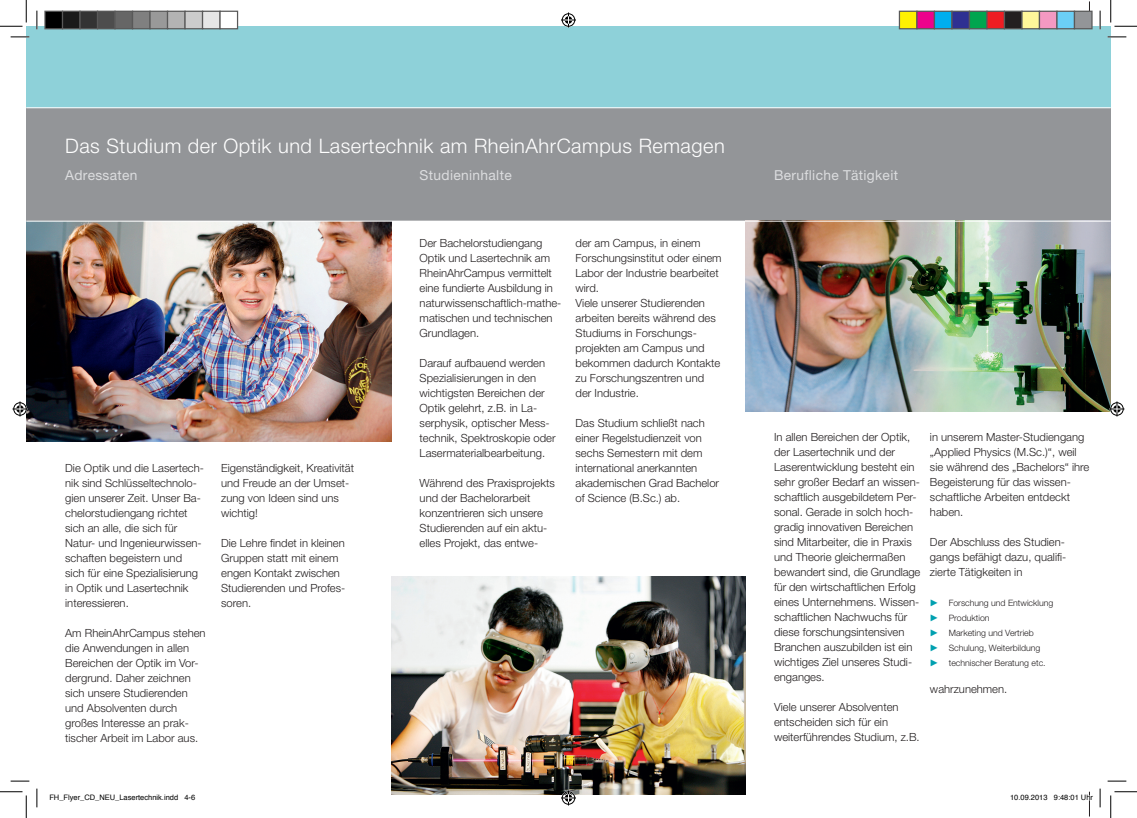
<style>
.page{position:relative;width:1137px;height:818px;background:#fff}
.page>*{position:absolute;margin:0;border:0;box-sizing:border-box;transform-origin:0 0}
.t1{font:300 20px "Helvetica Neue LT Std";letter-spacing:.025em;color:#fff}
.t2{font:13.75px "Helvetica Neue LT Std";letter-spacing:.025em;color:#dcdddf}
.t3{font:300 11.25px/15px "Helvetica Neue LT Std";color:#231f20}
.t4{font:300 8.75px/15px "Helvetica Neue LT Std";color:#231f20}
.t5{font:7.5px "Helvetica";color:#000}
.s1{font-family:"European Pi Four";font-weight:400;color:#00a0b0}
</style>
<div class="page">
<div style="left:26px;top:108px;width:1085px;height:113px;background:#939598"></div>
<div style="left:26px;top:26px;width:1085px;height:82px;background:#8ed1d9"></div>
<img style="left:746px;top:222px;width:365px;height:190px">
<img style="left:26px;top:222px;width:365px;height:220px">
<img style="left:391px;top:577px;width:355px;height:217px">
<hr style="left:26px;top:107px;width:1085px;height:1px;background:#fff">
<svg style="left:11px;top:36px;width:18px;height:2px"></svg>
<svg style="left:1107px;top:36px;width:19px;height:2px"></svg>
<svg style="left:11px;top:780px;width:18px;height:2px"></svg>
<svg style="left:1107px;top:780px;width:19px;height:2px"></svg>
<svg style="left:36px;top:11px;width:2px;height:18px"></svg>
<svg style="left:36px;top:788px;width:2px;height:19px"></svg>
<svg style="left:1099px;top:11px;width:2px;height:18px"></svg>
<svg style="left:1099px;top:788px;width:2px;height:19px"></svg>
<svg style="left:0;top:0;width:27px;height:27px"></svg>
<svg style="left:0;top:791px;width:27px;height:27px"></svg>
<svg style="left:1110px;top:0;width:27px;height:27px"></svg>
<svg style="left:1110px;top:791px;width:27px;height:27px"></svg>
<svg style="left:561px;top:13px;width:15px;height:15px"></svg>
<svg style="left:561px;top:790px;width:15px;height:15px"></svg>
<svg style="left:13px;top:401px;width:15px;height:15px"></svg>
<svg style="left:1109px;top:401px;width:15px;height:15px"></svg>
<div style="left:45px;top:11px;width:18px;height:18px;background:#000"></div>
<div style="left:44px;top:11px;width:19px;height:18px;border:1px solid #595959"></div>
<div style="left:63px;top:11px;width:17px;height:18px;background:#1a1a1a"></div>
<div style="left:62px;top:11px;width:19px;height:18px;border:1px solid #595959"></div>
<div style="left:80px;top:11px;width:18px;height:18px;background:#333"></div>
<div style="left:79px;top:11px;width:19px;height:18px;border:1px solid #595959"></div>
<div style="left:98px;top:11px;width:17px;height:18px;background:#4d4d4d"></div>
<div style="left:97px;top:11px;width:19px;height:18px;border:1px solid #595959"></div>
<div style="left:115px;top:11px;width:18px;height:18px;background:#666"></div>
<div style="left:114px;top:11px;width:19px;height:18px;border:1px solid #595959"></div>
<div style="left:133px;top:11px;width:17px;height:18px;background:#808080"></div>
<div style="left:132px;top:11px;width:19px;height:18px;border:1px solid #595959"></div>
<div style="left:150px;top:11px;width:18px;height:18px;background:#999"></div>
<div style="left:149px;top:11px;width:19px;height:18px;border:1px solid #595959"></div>
<div style="left:168px;top:11px;width:17px;height:18px;background:#b3b3b3"></div>
<div style="left:167px;top:11px;width:19px;height:18px;border:1px solid #595959"></div>
<div style="left:185px;top:11px;width:18px;height:18px;background:#ccc"></div>
<div style="left:184px;top:11px;width:19px;height:18px;border:1px solid #595959"></div>
<div style="left:203px;top:11px;width:17px;height:18px;background:#e6e6e6"></div>
<div style="left:202px;top:11px;width:19px;height:18px;border:1px solid #595959"></div>
<div style="left:220px;top:11px;width:18px;height:18px;background:#fff"></div>
<div style="left:219px;top:11px;width:19px;height:18px;border:1px solid #595959"></div>
<div style="left:899px;top:11px;width:18px;height:18px;background:#fff101"></div>
<div style="left:899px;top:11px;width:18px;height:18px;border:1px solid #595959"></div>
<div style="left:917px;top:11px;width:17px;height:18px;background:#ed028c"></div>
<div style="left:916px;top:11px;width:19px;height:18px;border:1px solid #595959"></div>
<div style="left:934px;top:11px;width:18px;height:18px;background:#00aeef"></div>
<div style="left:934px;top:11px;width:18px;height:18px;border:1px solid #595959"></div>
<div style="left:952px;top:11px;width:17px;height:18px;background:#2e3092"></div>
<div style="left:951px;top:11px;width:19px;height:18px;border:1px solid #595959"></div>
<div style="left:969px;top:11px;width:18px;height:18px;background:#00a54f"></div>
<div style="left:969px;top:11px;width:18px;height:18px;border:1px solid #595959"></div>
<div style="left:987px;top:11px;width:17px;height:18px;background:#ee1d23"></div>
<div style="left:986px;top:11px;width:19px;height:18px;border:1px solid #595959"></div>
<div style="left:1004px;top:11px;width:18px;height:18px;background:#231f20"></div>
<div style="left:1004px;top:11px;width:18px;height:18px;border:1px solid #595959"></div>
<div style="left:1022px;top:11px;width:17px;height:18px;background:#fff79a"></div>
<div style="left:1021px;top:11px;width:19px;height:18px;border:1px solid #595959"></div>
<div style="left:1039px;top:11px;width:18px;height:18px;background:#f499c2"></div>
<div style="left:1039px;top:11px;width:18px;height:18px;border:1px solid #595959"></div>
<div style="left:1057px;top:11px;width:17px;height:18px;background:#6bcff6"></div>
<div style="left:1056px;top:11px;width:19px;height:18px;border:1px solid #595959"></div>
<div style="left:1074px;top:11px;width:18px;height:18px;background:#939598"></div>
<div style="left:1074px;top:11px;width:18px;height:18px;border:1px solid #595959"></div>
<svg style="left:1089px;top:792px;width:1px;height:24px"></svg>
<h1 class="t1" style="left:65px;top:133px;width:661px">Das Studium der Optik und Lasertechnik am RheinAhrCampus Remagen</h1>
<p class="t2" style="left:65px;top:167px;width:74px">Adressaten</p>
<p class="t2" style="left:420px;top:167px;width:94px">Studieninhalte</p>
<p class="t2" style="left:774px;top:166px;width:126px">Berufliche Tätigkeit</p>
<p class="t3" style="left:65px;top:460px;width:140px">Die Optik und die Lasertech&shy;nik sind Schlüsseltechnolo&shy;gien unserer Zeit. Unser Ba&shy;chelorstudiengang richtet sich an alle, die sich für<br>Natur- und Ingenieurwissen&shy;schaften begeistern und sich für eine Spezialisierung in Optik und Lasertechnik interessieren.</p>
<p class="t3" style="left:65px;top:625px;width:142px">Am RheinAhrCampus stehen die Anwendungen in allen<br>Bereichen der Optik im Vor&shy;dergrund. Daher zeichnen sich unsere Studierenden und Absolventen durch großes Interesse an prak&shy;tischer Arbeit im Labor aus.</p>
<p class="t3" style="left:221px;top:460px;width:134px">Eigenständigkeit, Kreativität und Freude an der Umset&shy;zung von Ideen sind uns wichtig!</p>
<p class="t3" style="left:221px;top:535px;width:126px">Die Lehre findet in kleinen<br>Gruppen statt mit einem engen Kontakt zwischen<br>Studierenden und Profes&shy;soren.</p>
<p class="t3" style="left:420px;top:235px;width:143px">Der Bachelorstudiengang<br>Optik und Lasertechnik am<br>RheinAhrCampus vermittelt eine fundierte Ausbildung in naturwissenschaftlich-mathe&shy;matischen und technischen<br>Grundlagen.</p>
<p class="t3" style="left:420px;top:355px;width:137px">Darauf aufbauend werden<br>Spezialisierungen in den wichtigsten Bereichen der<br>Optik gelehrt, z.B. in La&shy;serphysik, optischer Mess&shy;technik, Spektroskopie oder<br>Lasermaterialbearbeitung.</p>
<p class="t3" style="left:420px;top:475px;width:137px">Während des Praxisprojekts und der Bachelorarbeit konzentrieren sich unsere<br>Studierenden auf ein aktu&shy;elles Projekt, das entwe-</p>
<p class="t3" style="left:575px;top:235px;width:147px">der am Campus, in einem<br>Forschungsinstitut oder einem<br>Labor der Industrie bearbeitet wird.<br>Viele unserer Studierenden arbeiten bereits während des<br>Studiums in Forschungs&shy;projekten am Campus und bekommen dadurch Kontakte zu Forschungszentren und der Industrie.</p>
<p class="t3" style="left:575px;top:415px;width:145px">Das Studium schließt nach einer Regelstudienzeit von sechs Semestern mit dem international anerkannten akademischen Grad Bachelor of Science (B.Sc.) ab.</p>
<p class="t3" style="left:774px;top:430px;width:148px">In allen Bereichen der Optik, der Lasertechnik und der<br>Laserentwicklung besteht ein sehr großer Bedarf an wissen&shy;schaftlich ausgebildetem Per&shy;sonal. Gerade in solch hoch&shy;gradig innovativen Bereichen sind Mitarbeiter, die in Praxis und Theorie gleichermaßen bewandert sind, die Grundlage für den wirtschaftlichen Erfolg eines Unternehmens. Wissen&shy;schaftlichen Nachwuchs für diese forschungsintensiven<br>Branchen auszubilden ist ein wichtiges Ziel unseres Studi&shy;enganges.</p>
<p class="t3" style="left:774px;top:699px;width:147px">Viele unserer Absolventen entscheiden sich für ein weiterführendes Studium, z.B.</p>
<p class="t3" style="left:930px;top:430px;width:161px">in unserem Master-Studiengang „Applied Physics (M.Sc.)“, weil sie während des „Bachelors“ ihre<br>Begeisterung für das wissen&shy;schaftliche Arbeiten entdeckt haben.</p>
<p class="t3" style="left:930px;top:535px;width:138px;text-align:justify">Der Abschluss des Studien&shy;gangs befähigt dazu, qualifi&shy;zierte Tätigkeiten in</p>
<p class="t4" style="left:930px;top:596px;width:125px"><span class="s1">P</span> Forschung und Entwicklung<br><span class="s1">P</span> Produktion<br><span class="s1">P</span> Marketing und Vertrieb<br><span class="s1">P</span> Schulung, Weiterbildung<br><span class="s1">P</span> technischer Beratung etc.</p>
<p class="t3" style="left:930px;top:681px;width:79px">wahrzunehmen.</p>
<p class="t5" style="left:49px;top:791px;width:147px">FH_Flyer_CD_NEU_Lasertechnik.indd 4-6</p>
<p class="t5" style="left:1010px;top:791px;width:84px">10.09.2013 9:48:01 Uhr</p>
</div>
